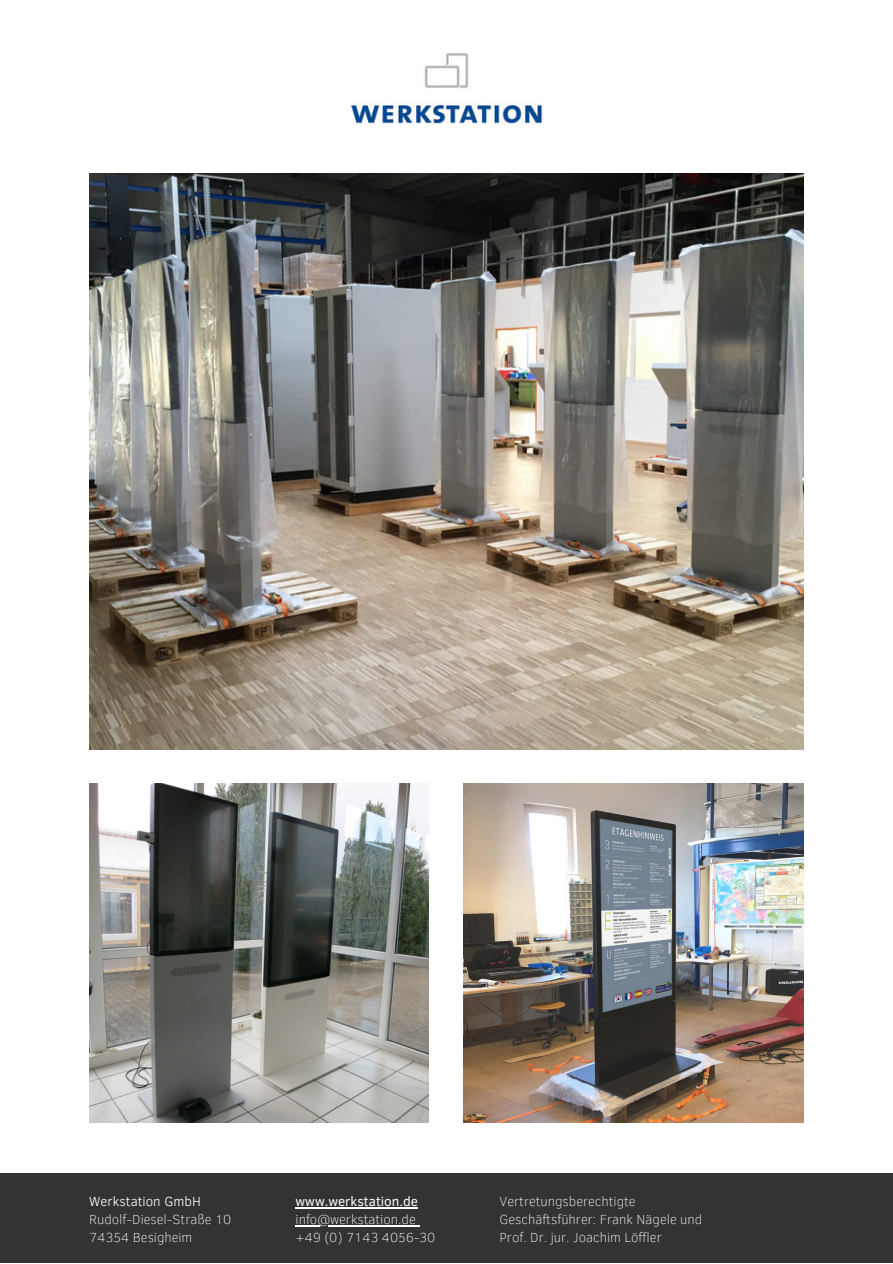
<style>
.page{position:relative;width:893px;height:1264px;background:#fff}
.page>*{position:absolute;margin:0;border:0;box-sizing:border-box;transform-origin:0 0}
.t1{font:100 13.5px/18px "Clear Sans";color:#fff}
.t2{font:13.5px "Clear Sans";color:#fff}
.t3{font:300 13.5px "Clear Sans";color:#fff}
</style>
<div class="page">
<img style="left:351px;top:53px;width:191px;height:71px">
<img style="left:89px;top:174px;width:714px;height:575px">
<div style="left:0;top:1173px;width:892px;height:89px;background:#333"></div>
<img style="left:89px;top:783px;width:340px;height:339px">
<img style="left:463px;top:783px;width:340px;height:339px">
<hr style="left:295px;top:1207px;width:123px;height:1px;background:#fff">
<hr style="left:295px;top:1225px;width:121px;height:1px;background:#fff">
<p class="t3" style="left:89px;top:1191px;width:113px">Werkstation GmbH</p>
<p class="t1" style="left:89px;top:1209px;width:144px">Rudolf-Diesel-Straße 10</p>
<p class="t1" style="left:89px;top:1227px;width:105px">74354 Besigheim</p>
<p class="t2" style="left:295px;top:1191px;width:124px">www.werkstation.de</p>
<p class="t1" style="left:295px;top:1209px;width:122px">info@werkstation.de</p>
<p class="t1" style="left:295px;top:1227px;width:141px">+49 (0) 7143 4056-30</p>
<p class="t1" style="left:499px;top:1191px;width:138px">Vertretungsberechtigte</p>
<p class="t1" style="left:499px;top:1209px;width:204px">Geschäftsführer: Frank Nägele und<br>Prof. Dr. jur. Joachim Löffler</p>
</div>
